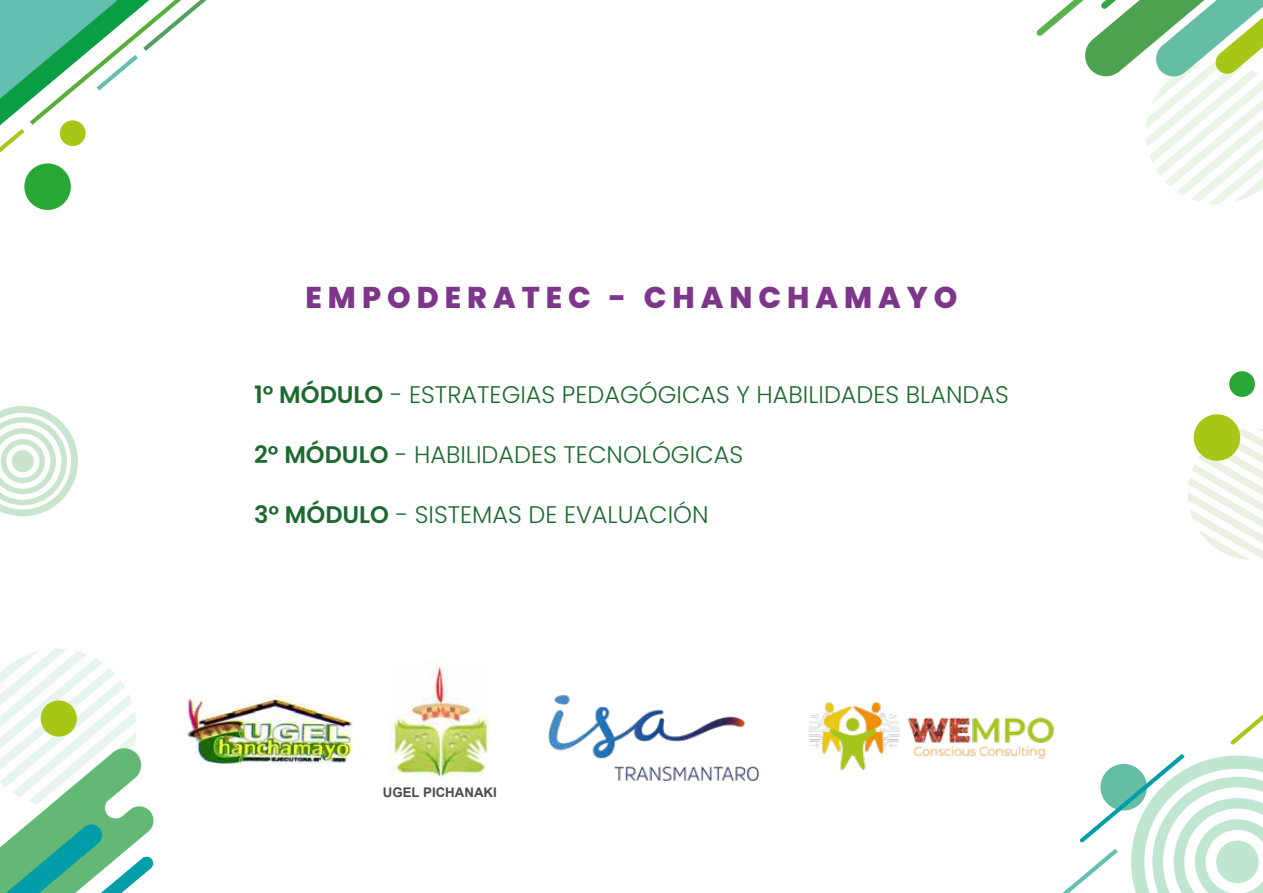
<style>
.page{position:relative;width:1263px;height:893px;background:#fff}
.page>*{position:absolute;margin:0;border:0;box-sizing:border-box;transform-origin:0 0}
.t1{font:800 30px "Poppins";letter-spacing:.2em;color:#7e368b}
.t2{font:300 24px "Poppins";color:#1c6a2f}
.t3{font:700 13.2px "Arial";color:#4a4b4c}
.s1{font-weight:600}
</style>
<div class="page">
<img style="left:808px;top:701px;width:246px;height:69px">
<img style="left:185px;top:694px;width:168px;height:70px">
<img style="left:391px;top:662px;width:98px;height:117px">
<img style="left:548px;top:695px;width:211px;height:86px">
<svg style="left:0;top:649px;width:154px;height:244px"></svg>
<svg style="left:1036px;top:0;width:227px;height:204px"></svg>
<div style="left:41px;top:700px;width:36px;height:37px;background:#a7c716;border-radius:50%"></div>
<svg style="left:1230px;top:714px;width:33px;height:31px"></svg>
<svg style="left:0;top:0;width:207px;height:153px"></svg>
<svg style="left:1013px;top:754px;width:250px;height:139px"></svg>
<div style="left:24px;top:163px;width:47px;height:47px;background:#29a737;border-radius:50%"></div>
<div style="left:60px;top:120px;width:26px;height:26px;background:#a7c716;border-radius:50%"></div>
<svg style="left:1188px;top:428px;width:75px;height:132px"></svg>
<svg style="left:0;top:406px;width:78px;height:110px"></svg>
<div style="left:1194px;top:414px;width:46px;height:47px;background:#a7c716;border-radius:50%"></div>
<div style="left:1229px;top:371px;width:26px;height:26px;background:#29a737;border-radius:50%"></div>
<p class="t1" style="left:305px;top:281px;width:653px">EMPODERATEC - CHANCHAMAYO</p>
<p class="t2" style="left:254px;top:380px;width:756px"><span class="s1">1° MÓDULO</span> - ESTRATEGIAS PEDAGÓGICAS Y HABILIDADES BLANDAS</p>
<p class="t2" style="left:254px;top:440px;width:490px"><span class="s1">2° MÓDULO</span> - HABILIDADES TECNOLÓGICAS</p>
<p class="t2" style="left:254px;top:500px;width:456px"><span class="s1">3° MÓDULO</span> - SISTEMAS DE EVALUACIÓN</p>
<p class="t3" style="left:383px;top:783px;width:115px">UGEL PICHANAKI</p>
</div>
